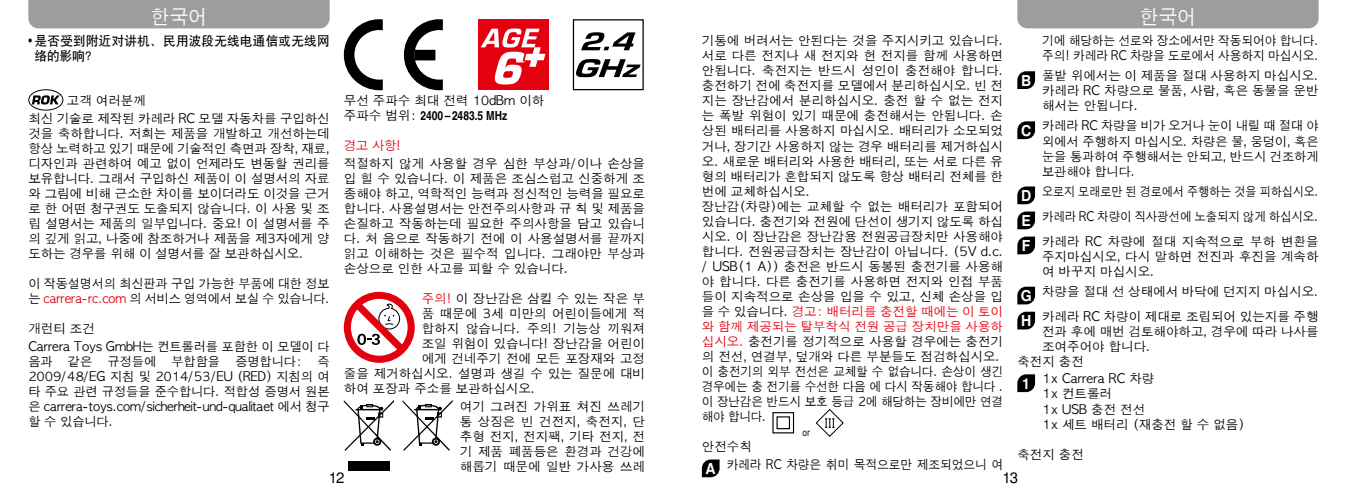
<style>
.page{position:relative;width:1347px;height:497px;background:#fff}
.page>*{position:absolute;margin:0;border:0;box-sizing:border-box;transform-origin:0 0}
.t1{font:20px "Apple Gothic";letter-spacing:-.01em;color:#fff;scale:.94 1}
.t2{font:15px "Nimbus San LOT";color:#000}
.t3{font:12.5px/15px "Apple Gothic";color:#000}
.t4{font:12.5px/25px "Apple Gothic";color:#000;text-align:justify;scale:.89 1}
.t5{font:12.5px/15px "Apple Gothic";color:#000;scale:.94 1}
.t6{font:12.5px/15px "SIL Hei Med Jian";letter-spacing:.025em;color:#000}
.t7{font:12.5px "Nimbus San LOT Bol Con";color:#000}
.t8{font:12.5px "Apple Gothic";color:#e3000f}
.t9{font:10px "Nimbus San LOT Reg Con";color:#000}
.s1{font-family:"Nimbus San LOT Reg Con"}
.s2{color:#e3000f}
.s3{font-family:"Nimbus San LOT";font-weight:700;font-size:15px;color:#fff}
.s4{font-family:"Apple Gothic"}
</style>
<div class="page">
<svg style="left:772px;top:412px;width:22px;height:21px"></svg>
<svg style="left:815px;top:409px;width:29px;height:28px"></svg>
<svg style="left:702px;top:459px;width:17px;height:17px"></svg>
<svg style="left:1017px;top:71px;width:18px;height:18px"></svg>
<svg style="left:1017px;top:121px;width:18px;height:18px"></svg>
<svg style="left:1017px;top:186px;width:18px;height:18px"></svg>
<svg style="left:1017px;top:211px;width:18px;height:18px"></svg>
<svg style="left:1017px;top:236px;width:18px;height:18px"></svg>
<svg style="left:1017px;top:286px;width:18px;height:18px"></svg>
<svg style="left:1017px;top:311px;width:18px;height:18px"></svg>
<svg style="left:1017px;top:374px;width:18px;height:17px"></svg>
<svg style="left:29px;top:90px;width:34px;height:20px"></svg>
<div style="left:28px;top:89px;width:35px;height:21px;border:1px solid #000;border-radius:50%"></div>
<svg style="left:32px;top:95px;width:28px;height:9px"></svg>
<svg style="left:344px;top:19px;width:39px;height:71px"></svg>
<svg style="left:404px;top:19px;width:39px;height:71px"></svg>
<div style="left:477px;top:19px;width:71px;height:71px;background:#e3000f"></div>
<svg style="left:480px;top:28px;width:65px;height:56px"></svg>
<svg style="left:572px;top:19px;width:72px;height:72px"></svg>
<svg style="left:344px;top:291px;width:71px;height:71px"></svg>
<div style="left:348px;top:460px;width:41px;height:10px;background:#000"></div>
<svg style="left:344px;top:400px;width:50px;height:50px"></svg>
<svg style="left:402px;top:400px;width:51px;height:50px"></svg>
<div style="left:1017px;top:0;width:301px;height:28px;background:#9c9d9d"></div>
<div style="left:28px;top:0;width:302px;height:28px;background:#9c9d9d"></div>
<h1 class="t1" style="left:151px;top:5px;width:61px">한국어</h1>
<h1 class="t1" style="left:1139px;top:5px;width:61px">한국어</h1>
<p class="t6" style="left:35px;top:32px;width:296px;text-indent:-6px"><span class="s1">•</span> 是否受到附近对讲机、民用波段无线电通信或无线网络的影响？</p>
<p class="t3" style="left:28px;top:92px;width:303px;line-height:17.5px;text-indent:38px">고객 여러분께<br>최신 기술로 제작된 카레라 RC 모델 자동차를 구입하신</p>
<p class="t3" style="left:28px;top:126px;width:303px;text-align:justify">것을 축하합니다. 저희는 제품을 개발하고 개선하는데 항상 노력하고 있기 때문에 기술적인 측면과 장착, 재료, 디자인과 관련하여 예고 없이 언제라도 변동할 권리를 보유합니다. 그래서 구입하신 제품이 이 설명서의 자료 와 그림에 비해 근소한 차이를 보이더라도 이것을 근거 로 한 어떤 청구권도 도출되지 않습니다. 이 사용 및 조 립 설명서는 제품의 일부입니다. 중요! 이 설명서를 주 의 깊게 읽고, 나중에 참조하거나 제품을 제3자에게 양 도하는 경우를 위해 이 설명서를 잘 보관하십시오.</p>
<p class="t3" style="left:28px;top:276px;width:303px">이 작동설명서의 최신판과 구입 가능한 부품에 대한 정보 는 <span class="s2">carrera-rc.com</span> 의 서비스 영역에서 보실 수 있습니다.</p>
<p class="t3" style="left:28px;top:320px;width:303px;line-height:17.5px">개런티 조건<br>Carrera Toys GmbH는 컨트롤러를 포함한 이 모델이 다</p>
<p class="t3" style="left:28px;top:353px;width:303px;text-align:justify">음과 같은 규정들에 부합함을 증명합니다: 즉 2009/48/EG 지침 및 2014/53/EU (RED) 지침의 여 타 주요 관련 규정들을 준수합니다. 적합성 증명서 원본 은 carrera-toys.com/sicherheit-und-qualitaet 에서 청구 할 수 있습니다.</p>
<p class="t3" style="left:702px;top:33px;width:303px">기통에 버려서는 안된다는 것을 주지시키고 있습니다. 서로 다른 전지나 새 전지와 헌 전지를 함께 사용하면 안됩니다. 축전지는 반드시 성인이 충전해야 합니다. 충전하기 전에 축전지를 모델에서 분리하십시오. 빈 전 지는 장난감에서 분리하십시오. 충전 할 수 없는 전지 는 폭발 위험이 있기 때문에 충전해서는 안됩니다. 손 상된 배터리를 사용하지 마십시오. 배터리가 소모되었 거나, 장기간 사용하지 않는 경우 배터리를 제거하십시 오. 새로운 배터리와 사용한 배터리, 또는 서로 다른 유 형의 배터리가 혼합되지 않도록 항상 배터리 전체를 한 번에 교체하십시오.<br>장난감(차량)에는 교체할 수 없는 배터리가 포함되어 있습니다. 충전기와 전원에 단선이 생기지 않도록 하십 시오. 이 장난감은 장난감용 전원공급장치만 사용해야 합니다. 전원공급장치는 장난감이 아닙니다. (5V d.c. / USB(1 A)) 충전은 반드시 동봉된 충전기를 사용해 야 합니다. 다른 충전기를 사용하면 전지와 인접 부품 들이 지속적으로 손상을 입을 수 있고, 신체 손상을 입 을 수 있습니다. <span class="s2">경고: 배터리를 충전할 때에는 이 토이 와 함께 제공되는 탈부착식 전원 공급 장치만을 사용하 십시오.</span> 충전기를 정기적으로 사용할 경우에는 충전기 의 전선, 연결부, 덮개와 다른 부분들도 점검하십시오. 이 충전기의 외부 전선은 교체할 수 없습니다. 손상이 생긴 경우에는 충 전기를 수선한 다음 에 다시 작동해야 합니다 . 이 장난감은 반드시 보호 등급 2에 해당하는 장비에만 연결 해야 합니다.</p>
<p class="t9" style="left:802px;top:426px;width:9px">or</p>
<p class="t3" style="left:705px;top:437px;width:299px;line-height:17.5px;text-indent:-4px">안전수칙<br><span class="s3">A</span> 카레라 RC 차량은 취미 목적으로만 제조되었으니 여</p>
<p class="t5" style="left:1042px;top:33px;width:296px">기에 해당하는 선로와 장소에서만 작동되어야 합니다. 주의! 카레라 RC 차량을 도로에서 사용하지 마십시오.</p>
<p class="t3" style="left:1042px;top:68px;width:278px;text-align:justify;text-indent:-21px"><span class="s3">B</span> 풀밭 위에서는 이 제품을 절대 사용하지 마십시오. 카레라 RC 차량으로 물품, 사람, 혹은 동물을 운반 해서는 안됩니다.</p>
<p class="t3" style="left:1042px;top:118px;width:278px;text-align:justify;text-indent:-21px"><span class="s3">C</span> 카레라 RC 차량을 비가 오거나 눈이 내릴 때 절대 야 외에서 주행하지 마십시오. 차량은 물, 웅덩이, 혹은 눈을 통과하여 주행해서는 안되고, 반드시 건조하게 보관해야 합니다.</p>
<p class="t4" style="left:1021px;top:178px;width:336px"><span class="s3">D</span> 오로지 모래로만 된 경로에서 주행하는 것을 피하십시오.<br><span class="s3">E</span> 카레라 RC 차량이 직사광선에 노출되지 않게 하십시오.<br><span class="s3">F</span> 카레라 RC 차량에 절대 지속적으로 부하 변환을</p>
<p class="t3" style="left:1042px;top:248px;width:278px">주지마십시오, 다시 말하면 전진과 후진을 계속하 여 바꾸지 마십시오.</p>
<p class="t3" style="left:1020px;top:278px;width:299px;line-height:25px"><span class="s3">G</span> 차량을 절대 선 상태에서 바닥에 던지지 마십시오.<br><span class="s3">H</span> 카레라 RC 차량이 제대로 조립되어 있는지를 주행</p>
<p class="t3" style="left:1042px;top:323px;width:278px">전과 후에 매번 검토해야하고, 경우에 따라 나사를</p>
<p class="t3" style="left:1042px;top:338px;width:110px">조여주어야 합니다.</p>
<p class="t3" style="left:1017px;top:353px;width:68px">축전지 충전</p>
<p class="t3" style="left:1042px;top:371px;width:204px;text-indent:-20px"><span class="s3">1</span> 1x Carrera RC 차량<br>1x 컨트롤러<br>1x USB 충전 전선<br>1x 세트 배터리 (재충전 할 수 없음)</p>
<p class="t3" style="left:1017px;top:446px;width:68px">축전지 충전</p>
<p class="t3" style="left:344px;top:93px;width:202px">무선 주파수 최대 전력 10dBm 이하</p>
<p class="t7" style="left:344px;top:108px;width:165px"><span class="s4">주파수 범위:</span> 2400 – 2483.5 MHz</p>
<p class="t8" style="left:344px;top:138px;width:59px">경고 사항!</p>
<p class="t3" style="left:344px;top:156px;width:303px;text-align:justify">적절하지 않게 사용할 경우 심한 부상과/이나 손상을 입 힐 수 있습니다. 이 제품은 조심스럽고 신중하게 조 종해야 하고, 역학적인 능력과 정신적인 능력을 필요로 합니다. 사용설명서는 안전주의사항과 규 칙 및 제품을 손질하고 작동하는데 필요한 주의사항을 담고 있습니 다. 처 음으로 작동하기 전에 이 사용설명서를 끝까지 읽고 이해하는 것은 필수적 입니다. 그래야만 부상과 손상으로 인한 사고를 피할 수 있습니다.</p>
<p class="t3" style="left:422px;top:291px;width:225px"><span class="s2">주의!</span> 이 장난감은 삼킬 수 있는 작은 부</p>
<p class="t3" style="left:422px;top:306px;width:225px">품 때문에 3세 미만의 어린이들에게 적</p>
<p class="t3" style="left:422px;top:321px;width:225px">합하지 않습니다. 주의! 기능상 끼워져</p>
<p class="t3" style="left:422px;top:336px;width:225px">조일 위험이 있습니다! 장난감을 어린이</p>
<p class="t3" style="left:422px;top:351px;width:225px">에게 건네주기 전에 모든 포장재와 고정</p>
<p class="t3" style="left:344px;top:366px;width:303px">줄을 제거하십시오. 설명과 생길 수 있는 질문에 대비</p>
<p class="t3" style="left:344px;top:381px;width:193px">하여 포장과 주소를 보관하십시오.</p>
<p class="t3" style="left:460px;top:398px;width:187px;text-align:justify">여기 그려진 가위표 쳐진 쓰레기 통 상징은 빈 건전지, 축전지, 단 추형 전지, 전지팩, 기타 전지, 전 기 제품 폐품등은 환경과 건강에 해롭기 때문에 일반 가사용 쓰레</p>
<p class="t2" style="left:329px;top:468px;width:17px">12</p>
<p class="t2" style="left:1002px;top:468px;width:17px">13</p>
</div>
